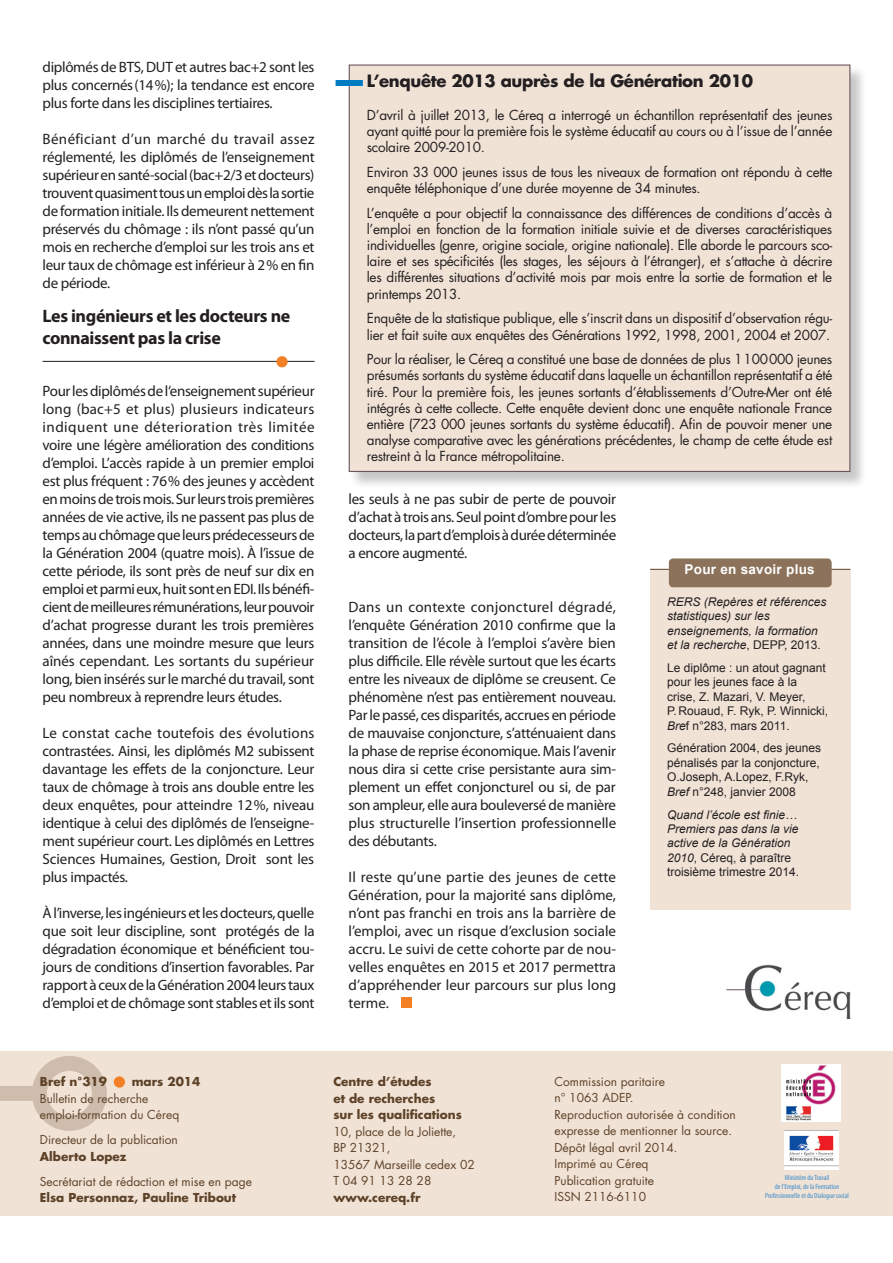
<style>
.page{position:relative;width:893px;height:1263px;background:#fff}
.page>*{position:absolute;margin:0;border:0;box-sizing:border-box;transform-origin:0 0}
.t1{font:700 18px/21.6px "Myriad Pro";letter-spacing:-.02em;color:#231f20}
.t2{font:700 16.5px "Futura";letter-spacing:-.02em;color:#231f20}
.t3{font:15px/18px "Myriad Pro";letter-spacing:-.02em;color:#231f20;text-align:justify}
.t4{font:13.5px/16.2px "Futura";letter-spacing:-.02em;color:#231f20;text-align:justify}
.t5{font:700 13.5px "Arial";letter-spacing:.02em;color:#fff}
.t6{font:12px/16.5px "Futura";color:#5d4228}
.t7{font:12px/14.4px "Arial";color:#231f20}
.t8{font:italic 12px/14.4px "Arial";color:#231f20}
.t9{font:700 12px/16.5px "Futura";color:#5d4228}
.t10{font:condensed 7.5px/9px "Myriad Pro";color:#3f8dcb;text-align:center}
.s1{font-style:normal}
.s2{font-style:italic}
</style>
<div class="page">
<div style="left:650px;top:570px;width:200px;height:339px;background:#f1e2d6"></div>
<hr style="left:650px;top:569px;width:200px;height:1px;background:#5d4228">
<div style="left:669px;top:558px;width:163px;height:29px;background:#8c725b;border-radius:4px"></div>
<div style="left:0;top:1050px;width:893px;height:165px;background:#f1e2d6"></div>
<div style="left:0;top:1086px;width:39px;height:15px;background:#cebcac"></div>
<div style="left:32px;top:1056px;width:75px;height:75px;border:15px solid #9a846e;border-radius:50%"></div>
<div style="left:114px;top:1076px;width:11px;height:11px;background:#f48026;border-radius:50%"></div>
<div style="left:401px;top:997px;width:11px;height:11px;background:#f48026"></div>
<img style="left:746px;top:964px;width:104px;height:55px">
<svg style="left:726px;top:989px;width:22px;height:1px"></svg>
<img style="left:781px;top:1064px;width:60px;height:58px">
<img style="left:784px;top:1131px;width:54px;height:38px">
<hr style="left:43px;top:361px;width:271px;height:1px;background:#231f20">
<div style="left:349px;top:65px;width:518px;height:424px;background:#231f20;opacity:.25"></div>
<div style="left:349px;top:65px;width:501px;height:406px;background:#f1e2d6"></div>
<div style="left:336px;top:80px;width:27px;height:6px;background:#007cc2"></div>
<div style="left:276px;top:356px;width:12px;height:11px;background:#f48026;border-radius:50%"></div>
<p class="t3" style="left:43px;top:58px;width:273px">diplômés de BTS, DUT et autres bac+2 sont les plus concernés(14%); la tendance est encore plus forte dans les disciplines tertiaires.</p>
<p class="t3" style="left:43px;top:130px;width:274px">Bénéficiant d’un marché du travail assez réglementé, les diplômés de l’enseignement supérieur en santé-social (bac+2/3 et docteurs) trouvent quasiment tous un emploi dès la sortie de formation initiale. Ils demeurent nettement préservés du chômage : ils n’ont passé qu’un mois en recherche d’emploi sur les trois ans et leur taux de chômage est inférieur à 2% en fin de période.</p>
<p class="t1" style="left:43px;top:305px;width:249px">Les ingénieurs et les docteurs ne connaissent pas la crise</p>
<p class="t3" style="left:43px;top:382px;width:274px">Pour les diplômés de l‘enseignement supérieur long (bac+5 et plus) plusieurs indicateurs indiquent une déterioration très limitée voire une légère amélioration des conditions d’emploi. L’accès rapide à un premier emploi est plus fréquent : 76% des jeunes y accèdent en moins de trois mois. Sur leurs trois premières années de vie active, ils ne passent pas plus de temps au chômage que leurs prédecesseurs de la Génération 2004 (quatre mois). À l’issue de cette période, ils sont près de neuf sur dix en emploi et parmi eux, huit sont en EDI. Ils bénéfi&shy;cient de meilleures rémunérations, leur pouvoir d’achat progresse durant les trois premières années, dans une moindre mesure que leurs aînés cependant. Les sortants du supérieur long, bien insérés sur le marché du travail, sont peu nombreux à reprendre leurs études.</p>
<p class="t3" style="left:43px;top:724px;width:274px">Le constat cache toutefois des évolutions contrastées. Ainsi, les diplômés M2 subissent davantage les effets de la conjoncture. Leur taux de chômage à trois ans double entre les deux enquêtes, pour atteindre 12%, niveau identique à celui des diplômés de l’enseigne&shy;ment supérieur court. Les diplômés en Lettres Sciences Humaines, Gestion, Droit sont les plus impactés.</p>
<p class="t3" style="left:43px;top:904px;width:274px">À l’inverse, les ingénieurs et les docteurs, quelle que soit leur discipline, sont protégés de la dégradation économique et bénéficient tou&shy;jours de conditions d’insertion favorables. Par rapport à ceux de la Génération 2004 leurs taux d’emploi et de chômage sont stables et ils sont</p>
<p class="t2" style="left:367px;top:70px;width:388px">L’enquête 2013 auprès de la Génération 2010</p>
<p class="t4" style="left:367px;top:106px;width:467px">D’avril à juillet 2013, le Céreq a interrogé un échantillon représentatif des jeunes ayant quitté pour la première fois le système éducatif au cours ou à l’issue de l’année scolaire 2009-2010.</p>
<p class="t4" style="left:367px;top:163px;width:467px">Environ 33 000 jeunes issus de tous les niveaux de formation ont répondu à cette enquête téléphonique d’une durée moyenne de 34 minutes.</p>
<p class="t4" style="left:367px;top:204px;width:467px">L’enquête a pour objectif la connaissance des différences de conditions d’accès à l’emploi en fonction de la formation initiale suivie et de diverses caractéristiques individuelles (genre, origine sociale, origine nationale). Elle aborde le parcours sco&shy;laire et ses spécificités (les stages, les séjours à l’étranger), et s’attache à décrire les différentes situations d’activité mois par mois entre la sortie de formation et le printemps 2013.</p>
<p class="t4" style="left:367px;top:310px;width:467px">Enquête de la statistique publique, elle s’inscrit dans un dispositif d’observation régu&shy;lier et fait suite aux enquêtes des Générations 1992, 1998, 2001, 2004 et 2007.</p>
<p class="t4" style="left:367px;top:351px;width:467px">Pour la réaliser, le Céreq a constitué une base de données de plus 1100000 jeunes présumés sortants du système éducatif dans laquelle un échantillon représentatif a été tiré. Pour la première fois, les jeunes sortants d’établissements d’Outre-Mer ont été intégrés à cette collecte. Cette enquête devient donc une enquête nationale France entière (723 000 jeunes sortants du système éducatif). Afin de pouvoir mener une analyse comparative avec les générations précédentes, le champ de cette étude est restreint à la France métropolitaine.</p>
<p class="t3" style="left:349px;top:490px;width:269px">les seuls à ne pas subir de perte de pouvoir d’achat à trois ans. Seul point d’ombre pour les docteurs, la part d’emplois à durée déterminée a encore augmenté.</p>
<p class="t3" style="left:349px;top:598px;width:269px">Dans un contexte conjoncturel dégradé, l’enquête Génération 2010 confirme que la transition de l’école à l’emploi s’avère bien plus difficile. Elle révèle surtout que les écarts entre les niveaux de diplôme se creusent. Ce phénomène n’est pas entièrement nouveau.<br>Par le passé, ces disparités, accrues en période de mauvaise conjoncture, s’atténuaient dans la phase de reprise économique. Mais l’avenir nous dira si cette crise persistante aura sim&shy;plement un effet conjoncturel ou si, de par son ampleur, elle aura bouleversé de manière plus structurelle l’insertion professionnelle des débutants.</p>
<p class="t3" style="left:349px;top:868px;width:269px">Il reste qu’une partie des jeunes de cette Génération, pour la majorité sans diplôme, n’ont pas franchi en trois ans la barrière de l’emploi, avec un risque d’exclusion sociale accru. Le suivi de cette cohorte par de nou&shy;velles enquêtes en 2015 et 2017 permettra d’appréhender leur parcours sur plus long terme.</p>
<p class="t5" style="left:684px;top:560px;width:132px">Pour en savoir plus</p>
<p class="t8" style="left:667px;top:595px;width:161px">RERS (Repères et références statistiques) sur les enseignements, la formation et la recherche<span class="s1">, DEPP, 2013.</span></p>
<p class="t7" style="left:667px;top:661px;width:163px">Le diplôme : un atout gagnant pour les jeunes face à la crise, Z. Mazari, V. Meyer,<br>P.Rouaud, F. Ryk, P. Winnicki,<br><span class="s2">Bre</span>f n°283, mars 2011.</p>
<p class="t7" style="left:667px;top:741px;width:156px">Génération 2004, des jeunes pénalisés par la conjoncture,<br>O.Joseph, A.Lopez, F.Ryk,<br><span class="s2">Bref</span> n°248, janvier 2008</p>
<p class="t8" style="left:667px;top:807px;width:134px">Quand l’école est finie…<br>Premiers pas dans la vie active de la Génération<br>2010<span class="s1">, Céreq, à paraître troisième trimestre 2014.</span></p>
<p class="t9" style="left:40px;top:1073px;width:69px">Bref n°319</p>
<p class="t9" style="left:132px;top:1073px;width:70px">mars 2014</p>
<p class="t6" style="left:40px;top:1090px;width:141px">Bulletin de recherche emploi-formation du Céreq</p>
<p class="t6" style="left:40px;top:1131px;width:140px">Directeur de la publication</p>
<p class="t9" style="left:40px;top:1147px;width:88px">Alberto Lopez</p>
<p class="t6" style="left:40px;top:1173px;width:213px">Secrétariat de rédaction et mise en page</p>
<p class="t9" style="left:40px;top:1189px;width:198px">Elsa Personnaz, Pauline Tribout</p>
<p class="t9" style="left:333px;top:1073px;width:130px">Centre d’études<br>et de recherches<br>sur les qualifications</p>
<p class="t6" style="left:333px;top:1123px;width:143px">10, place de la Joliette,<br>BP 21321,<br>13567 Marseille cedex 02<br>T 04 91 13 28 28</p>
<p class="t9" style="left:333px;top:1188px;width:89px">www.cereq.fr</p>
<p class="t6" style="left:554px;top:1073px;width:183px">Commission paritaire<br>n° 1063 ADEP.<br>Reproduction autorisée à condition expresse de mentionner la source.<br>Dépôt légal avril 2014.<br>Imprimé au Céreq<br>Publication gratuite<br>ISSN 2116-6110</p>
<p class="t10" style="left:765px;top:1173px;width:85px">Ministère du Travail<br>de l’Emploi, de la Formation<br>Professionnelle et du Dialogue social</p>
</div>
